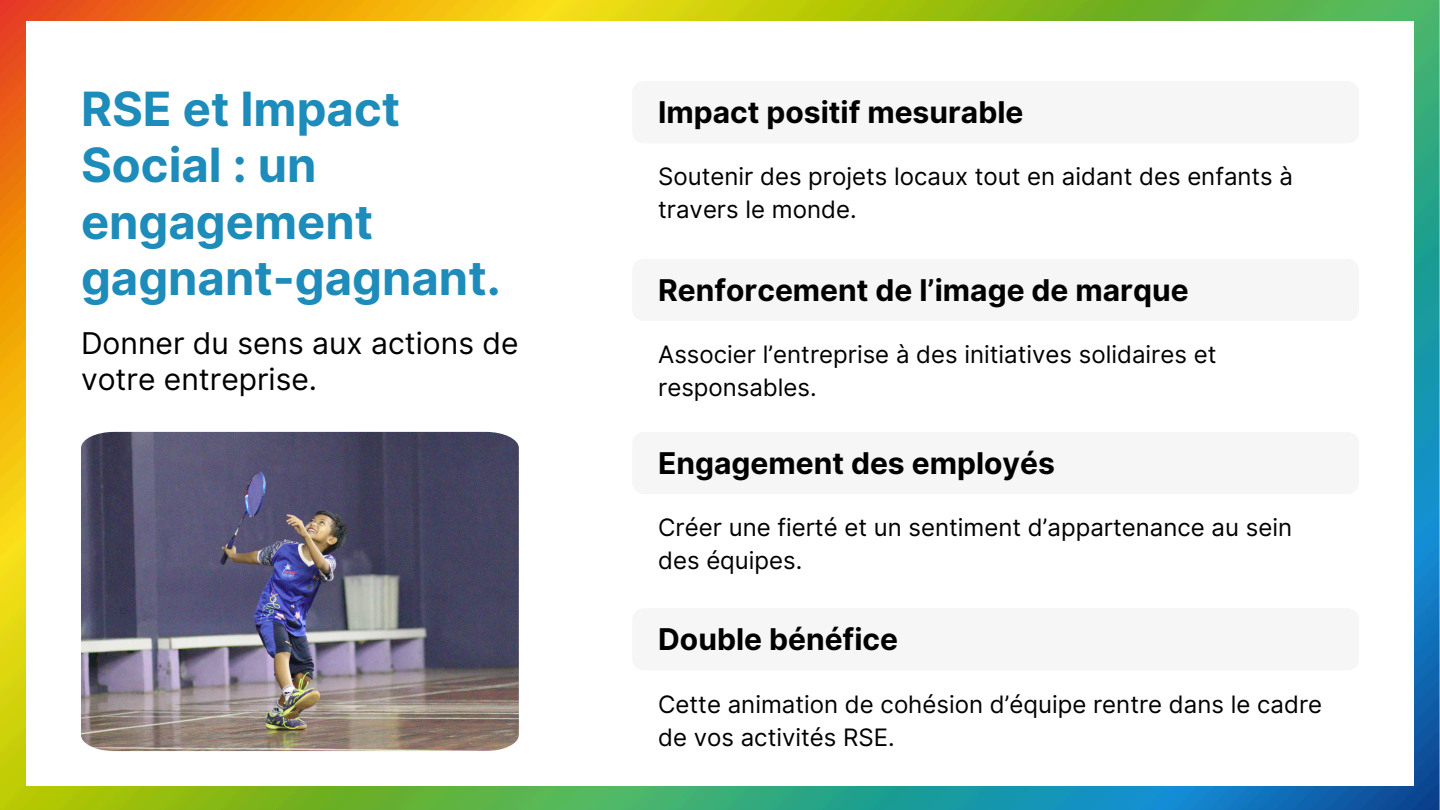
<style>
.page{position:relative;width:1440px;height:810px;background:#fff}
.page>*{position:absolute;margin:0;border:0;box-sizing:border-box;transform-origin:0 0}
.t1{font:700 47.2px/56.2px "Inter";color:#1d8cba}
.t2{font:700 30px "Inter";color:#000}
.t3{font:30px/36px "Inter";color:#000}
.t4{font:24px/33px "Inter";color:#000}
</style>
<div class="page">
<img style="left:0;top:0;width:1440px;height:810px">
<div style="left:27px;top:22px;width:1387px;height:764px;background:#fff"></div>
<div style="left:632px;top:81px;width:727px;height:62px;background:#f1f1f1;border-radius:12px"></div>
<div style="left:632px;top:259px;width:727px;height:62px;background:#f1f1f1;border-radius:12px"></div>
<div style="left:632px;top:432px;width:727px;height:62px;background:#f1f1f1;border-radius:12px"></div>
<div style="left:632px;top:608px;width:727px;height:63px;background:#f1f1f1;border-radius:12px"></div>
<img style="left:81px;top:432px;width:438px;height:319px">
<p class="t1" style="left:81px;top:81px;width:421px">RSE et Impact<br>Social : un engagement gagnant-gagnant.</p>
<h2 class="t3" style="left:81px;top:325px;width:439px">Donner du sens aux actions de votre entreprise.</h2>
<p class="t2" style="left:658px;top:94px;width:367px">Impact positif mesurable</p>
<h1 class="t4" style="left:658px;top:160px;width:636px">Soutenir des projets locaux tout en aidant des enfants à travers le monde.</h1>
<h3 class="t2" style="left:658px;top:272px;width:532px">Renforcement de l’image de marque</h3>
<p class="t4" style="left:658px;top:338px;width:560px">Associer l’entreprise à des initiatives solidaires et responsables.</p>
<h2 class="t2" style="left:658px;top:445px;width:398px">Engagement des employés</h2>
<p class="t4" style="left:658px;top:511px;width:635px">Créer une fierté et un sentiment d’appartenance au sein des équipes.</p>
<h2 class="t2" style="left:658px;top:622px;width:241px">Double bénéfice</h2>
<p class="t4" style="left:658px;top:687px;width:666px">Cette animation de cohésion d’équipe rentre dans le cadre de vos activités RSE.</p>
</div>
